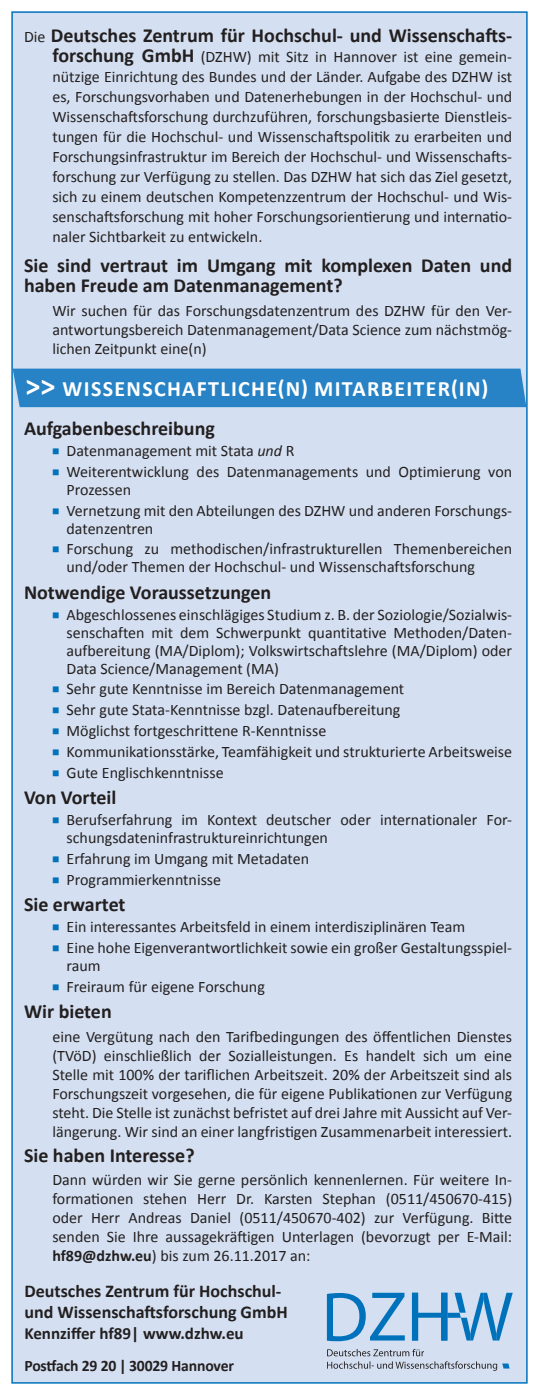
<style>
.page{position:relative;width:539px;height:1395px;background:#fff}
.page>*{position:absolute;margin:0;border:0;box-sizing:border-box;transform-origin:0 0}
.t1{font:700 22px "Calibri";letter-spacing:.06em;color:#fff}
.t2{font:700 20px/20px "Calibri";color:#231f20}
.t3{font:700 18px/21px "Calibri";color:#231f20}
.t4{font:700 17px "Calibri";color:#231f20}
.t5{font:16px/19px "Calibri";color:#231f20}
.t6{font:700 16px "Calibri";letter-spacing:-.01em;color:#231f20}
.s1{font-weight:400;font-size:16px}
.s2{font-weight:700;font-size:20px}
.s3{font-size:30px}
.s4{font-style:italic}
.s5{font-weight:700}
</style>
<div class="page">
<div style="left:11px;top:11px;width:516px;height:1372px;background:#d4e0f1;border:2px solid #0072bc"></div>
<svg style="left:327px;top:1292px;width:77px;height:49px"></svg>
<svg style="left:327px;top:1349px;width:182px;height:21px"></svg>
<svg style="left:412px;top:1292px;width:100px;height:48px"></svg>
<div style="left:13px;top:369px;width:513px;height:38px;background:#2783c5"></div>
<p class="t2" style="left:24px;top:24px;width:489px"><span class="s1">Die</span> Deutsches Zentrum für Hochschul- und Wissenschafts-</p>
<p class="t5" style="left:52px;top:46px;width:461px;line-height:20px;text-align:justify"><span class="s2">forschung GmbH</span> (DZHW) mit Sitz in Hannover ist eine gemein&shy;nützige Einrichtung des Bundes und der Länder. Aufgabe des DZHW ist es, Forschungsvorhaben und Datenerhebungen in der Hochschul- und Wissenschaftsforschung durchzuführen, forschungsbasierte Dienstleis&shy;tungen für die Hochschul- und Wissenschaftspolitik zu erarbeiten und Forschungsinfrastruktur im Bereich der Hochschul- und Wissenschafts&shy;forschung zur Verfügung zu stellen. Das DZHW hat sich das Ziel gesetzt, sich zu einem deutschen Kompetenzzentrum der Hochschul- und Wis&shy;senschaftsforschung mit hoher Forschungsorientierung und internatio&shy;naler Sichtbarkeit zu entwickeln.</p>
<p class="t2" style="left:24px;top:255px;width:489px">Sie sind vertraut im Umgang mit komplexen Daten und haben Freude am Datenmanagement?</p>
<p class="t5" style="left:52px;top:300px;width:461px;text-align:justify">Wir suchen für das Forschungsdatenzentrum des DZHW für den Ver&shy;antwortungsbereich Datenmanagement/Data Science zum nächstmög&shy;lichen Zeitpunkt eine(n)</p>
<h1 class="t1" style="left:26px;top:373px;width:464px"><span class="s3">&gt;&gt;</span> WISSENSCHAFTLICHE(N) MITARBEITER(IN)</h1>
<p class="t2" style="left:24px;top:418px;width:192px">Aufgabenbeschreibung</p>
<p class="t5" style="left:67px;top:440px;width:447px;line-height:20.8px">Datenmanagement mit Stata <span class="s4">und</span> R<br>Weiterentwicklung des Datenmanagements und Optimierung von</p>
<p class="t5" style="left:67px;top:478px;width:447px;line-height:20.8px">Prozessen<br>Vernetzung mit den Abteilungen des DZHW und anderen Forschungs-</p>
<p class="t5" style="left:67px;top:517px;width:447px;line-height:20.8px">datenzentren<br>Forschung zu methodischen/infrastrukturellen Themenbereichen</p>
<p class="t5" style="left:67px;top:557px;width:410px">und/oder Themen der Hochschul- und Wissenschaftsforschung</p>
<p class="t2" style="left:24px;top:582px;width:249px">Notwendige Voraussetzungen</p>
<p class="t5" style="left:67px;top:605px;width:447px;line-height:18px;text-align:justify">Abgeschlossenes einschlägiges Studium z. B. der Soziologie/Sozialwis&shy;senschaften mit dem Schwerpunkt quantitative Methoden/Daten&shy;aufbereitung (MA/Diplom); Volkswirtschaftslehre (MA/Diplom) oder Data Science/Management (MA)</p>
<p class="t5" style="left:67px;top:678px;width:447px;line-height:20.8px">Sehr gute Kenntnisse im Bereich Datenmanagement<br>Sehr gute Stata-Kenntnisse bzgl. Datenaufbereitung<br>Möglichst fortgeschrittene R-Kenntnisse<br>Kommunikationsstärke, Teamfähigkeit und strukturierte Arbeitsweise Gute Englischkenntnisse</p>
<p class="t2" style="left:24px;top:787px;width:94px">Von Vorteil</p>
<p class="t5" style="left:67px;top:810px;width:447px;line-height:18px">Berufserfahrung im Kontext deutscher oder internationaler For&shy;schungsdateninfrastruktureinrichtungen</p>
<p class="t5" style="left:67px;top:847px;width:244px;line-height:20.8px">Erfahrung im Umgang mit Metadaten<br>Programmierkenntnisse</p>
<p class="t2" style="left:24px;top:894px;width:103px">Sie erwartet</p>
<p class="t5" style="left:67px;top:916px;width:447px;line-height:20.8px">Ein interessantes Arbeitsfeld in einem interdisziplinären Team<br>Eine hohe Eigenverantwortlichkeit sowie ein großer Gestaltungsspiel-</p>
<p class="t5" style="left:67px;top:954px;width:200px;line-height:20.8px">raum<br>Freiraum für eigene Forschung</p>
<p class="t2" style="left:24px;top:1001px;width:89px">Wir bieten</p>
<p class="t5" style="left:52px;top:1026px;width:461px;text-align:justify">eine Vergütung nach den Tarifbedingungen des öffentlichen Dienstes (TVöD) einschließlich der Sozialleistungen. Es handelt sich um eine Stelle mit 100% der tariflichen Arbeitszeit. 20% der Arbeitszeit sind als Forschungszeit vorgesehen, die für eigene Publikationen zur Verfügung steht. Die Stelle ist zunächst befristet auf drei Jahre mit Aussicht auf Ver&shy;längerung. Wir sind an einer langfristigen Zusammenarbeit interessiert.</p>
<p class="t2" style="left:24px;top:1144px;width:172px">Sie haben Interesse?</p>
<p class="t5" style="left:52px;top:1170px;width:461px;text-align:justify">Dann würden wir Sie gerne persönlich kennenlernen. Für weitere In&shy;formationen stehen Herr Dr. Karsten Stephan (0511/450670-415) oder Herr Andreas Daniel (0511/450670-402) zur Verfügung. Bitte senden Sie Ihre aussagekräftigen Unterlagen (bevorzugt per E-Mail: <span class="s5">hf89@dzhw.eu</span>) bis zum 26.11.2017 an:</p>
<p class="t3" style="left:24px;top:1279px;width:265px">Deutsches Zentrum für Hochschul&shy;und Wissenschaftsforschung GmbH</p>
<p class="t4" style="left:24px;top:1321px;width:221px">Kennziffer hf89| www.dzhw.eu</p>
<p class="t6" style="left:24px;top:1354px;width:211px">Postfach 29 20 | 30029 Hannover</p>
</div>
